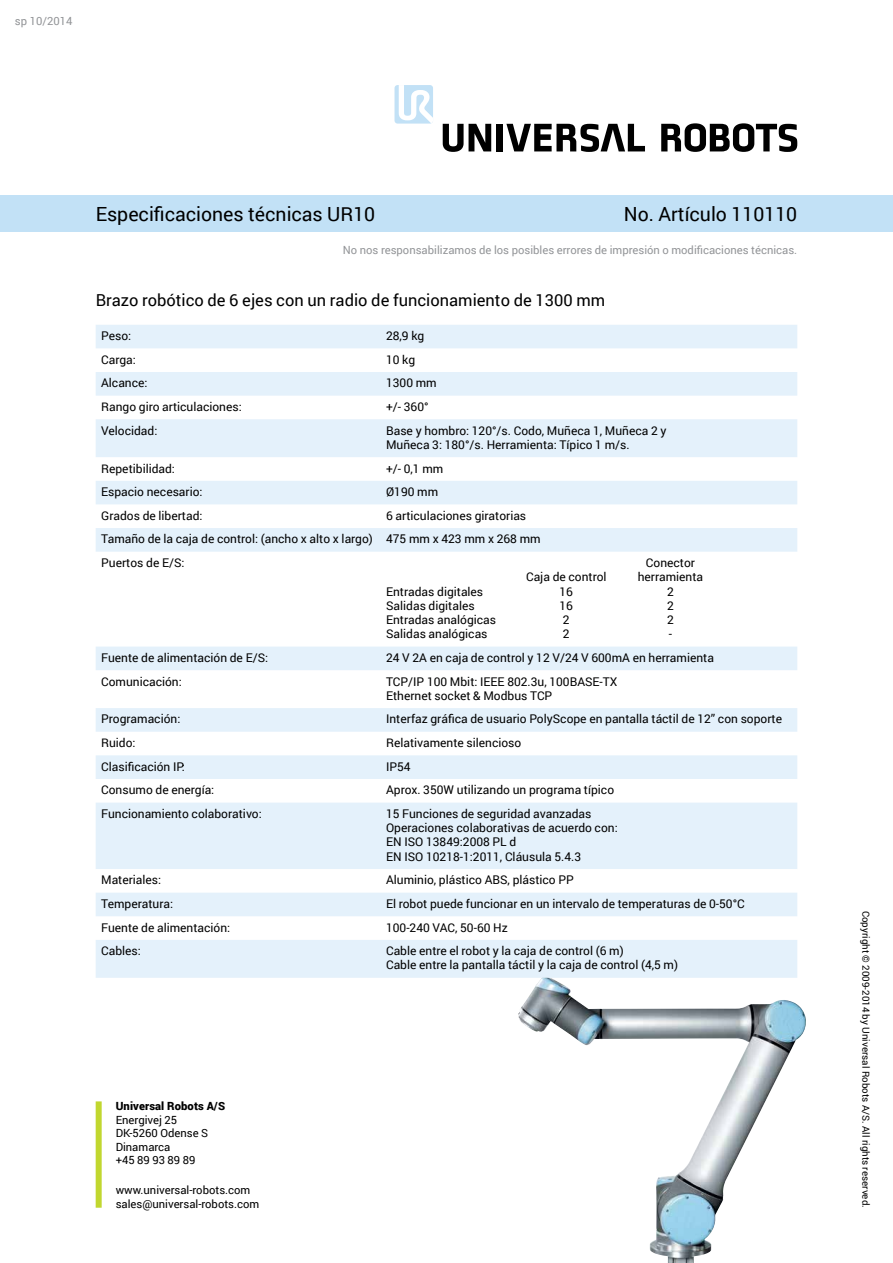
<style>
.page{position:relative;width:893px;height:1263px;background:#fff}
.page>*{position:absolute;margin:0;border:0;box-sizing:border-box;transform-origin:0 0}
.t1{font:19.5px "Roboto";color:#000}
.t2{font:16.5px "Roboto";color:#000}
.t3{font:12px/14.2px "Roboto";color:#000}
.t4{font:11.25px/13.5px "Roboto";color:#000}
.t5{font:11.25px "Roboto";color:#939598}
.t6{font:900 11.25px "Roboto";letter-spacing:.01em;color:#000}
.t7{font:9.75px "Roboto";color:#000}
</style>
<div class="page">
<img style="left:518px;top:978px;width:288px;height:285px">
<svg style="left:443px;top:124px;width:48px;height:28px"></svg>
<div style="left:496px;top:124px;width:6px;height:27px;background:#000"></div>
<div style="left:394px;top:85px;width:39px;height:39px;background:linear-gradient(to bottom,#cce6f7,#c4e2f6);border-radius:3px"></div>
<svg style="left:399px;top:85px;width:34px;height:38px"></svg>
<svg style="left:506px;top:124px;width:139px;height:28px"></svg>
<svg style="left:661px;top:123px;width:136px;height:29px"></svg>
<div style="left:0;top:196px;width:893px;height:36px;background:#c2e1f6"></div>
<svg style="left:96px;top:325px;width:701px;height:653px;fill:#ebf4fc"></svg>
<div style="left:96px;top:1101px;width:6px;height:107px;background:#c1d72f"></div>
<p class="t5" style="left:15px;top:13px;width:59px">sp 10/2014</p>
<h1 class="t1" style="left:96px;top:200px;width:281px">Especificaciones técnicas UR10</h1>
<h1 class="t1" style="left:624px;top:200px;width:175px">No. Artículo 110110</h1>
<p class="t5" style="left:343px;top:242px;width:456px">No nos responsabilizamos de los posibles errores de impresión o modificaciones técnicas.</p>
<h2 class="t2" style="left:96px;top:289px;width:511px">Brazo robótico de 6 ejes con un radio de funcionamiento de 1300 mm</h2>
<p class="t3" style="left:101px;top:328px;width:32px">Peso:</p>
<p class="t3" style="left:386px;top:328px;width:40px">28,9 kg</p>
<p class="t3" style="left:101px;top:352px;width:36px">Carga:</p>
<p class="t3" style="left:386px;top:352px;width:31px">10 kg</p>
<p class="t3" style="left:101px;top:376px;width:48px">Alcance:</p>
<p class="t3" style="left:386px;top:376px;width:52px">1300 mm</p>
<p class="t3" style="left:101px;top:399px;width:142px">Rango giro articulaciones:</p>
<p class="t3" style="left:386px;top:399px;width:44px">+/- 360°</p>
<p class="t3" style="left:101px;top:423px;width:58px">Velocidad:</p>
<p class="t3" style="left:386px;top:423px;width:282px">Base y hombro: 120°/s. Codo, Muñeca 1, Muñeca 2 y<br>Muñeca 3: 180°/s. Herramienta: Típico 1 m/s.</p>
<p class="t3" style="left:101px;top:461px;width:75px">Repetibilidad:</p>
<p class="t3" style="left:386px;top:461px;width:59px">+/- 0,1 mm</p>
<p class="t3" style="left:101px;top:484px;width:103px">Espacio necesario:</p>
<p class="t3" style="left:386px;top:484px;width:54px">Ø190 mm</p>
<p class="t3" style="left:101px;top:508px;width:103px">Grados de libertad:</p>
<p class="t3" style="left:101px;top:503px;width:441px;line-height:23.7px;text-indent:285px">6 articulaciones giratorias<br>Tamaño de la caja de control: (ancho x alto x largo) 475 mm x 423 mm x 268 mm<br>Puertos de E/S:</p>
<p class="t3" style="left:386px;top:584px;width:112px">Entradas digitales<br>Salidas digitales<br>Entradas analógicas<br>Salidas analógicas</p>
<p class="t3" style="left:638px;top:555px;width:67px;text-align:center">Conector herramienta<br>2<br>2<br>2<br>-</p>
<p class="t3" style="left:526px;top:569px;width:82px;text-align:center">Caja de control<br>16<br>16<br>2<br>2</p>
<p class="t3" style="left:101px;top:650px;width:168px">Fuente de alimentación de E/S:</p>
<p class="t3" style="left:386px;top:650px;width:329px">24 V 2A en caja de control y 12 V/24 V 600mA en herramienta</p>
<p class="t3" style="left:101px;top:674px;width:82px">Comunicación:</p>
<p class="t3" style="left:386px;top:674px;width:233px">TCP/IP 100 Mbit: IEEE 802.3u, 100BASE-TX<br>Ethernet socket &amp; Modbus TCP</p>
<p class="t3" style="left:101px;top:711px;width:81px">Programación:</p>
<p class="t3" style="left:386px;top:711px;width:397px">Interfaz gráfica de usuario PolyScope en pantalla táctil de 12” con soporte</p>
<p class="t3" style="left:101px;top:735px;width:36px">Ruido:</p>
<p class="t3" style="left:386px;top:735px;width:137px">Relativamente silencioso</p>
<p class="t3" style="left:101px;top:759px;width:85px">Clasificación IP:</p>
<p class="t3" style="left:386px;top:759px;width:26px">IP54</p>
<p class="t3" style="left:101px;top:782px;width:115px">Consumo de energía:</p>
<p class="t3" style="left:386px;top:782px;width:230px">Aprox. 350W utilizando un programa típico</p>
<p class="t3" style="left:101px;top:806px;width:162px">Funcionamiento colaborativo:</p>
<p class="t3" style="left:386px;top:806px;width:233px">15 Funciones de seguridad avanzadas Operaciones colaborativas de acuerdo con:<br>EN ISO 13849:2008 PL d<br>EN ISO 10218-1:2011, Cláusula 5.4.3</p>
<p class="t3" style="left:101px;top:872px;width:62px">Materiales:</p>
<p class="t3" style="left:386px;top:872px;width:189px">Aluminio, plástico ABS, plástico PP</p>
<p class="t3" style="left:101px;top:896px;width:73px">Temperatura:</p>
<p class="t3" style="left:386px;top:896px;width:360px">El robot puede funcionar en un intervalo de temperaturas de 0-50°C</p>
<p class="t3" style="left:101px;top:920px;width:130px">Fuente de alimentación:</p>
<p class="t3" style="left:386px;top:920px;width:123px">100-240 VAC, 50-60 Hz</p>
<p class="t3" style="left:101px;top:943px;width:41px">Cables:</p>
<p class="t3" style="left:386px;top:943px;width:293px">Cable entre el robot y la caja de control (6 m)<br>Cable entre la pantalla táctil y la caja de control (4,5 m)</p>
<p class="t6" style="left:116px;top:1098px;width:111px">Universal Robots A/S</p>
<p class="t4" style="left:116px;top:1112px;width:94px">Energivej 25<br>DK-5260 Odense S<br>Dinamarca<br>+45 89 93 89 89</p>
<p class="t4" style="left:116px;top:1183px;width:145px">www.universal-robots.com sales@universal-robots.com</p>
<p class="t7" style="left:873px;top:910px;width:299px;rotate:90deg">Copyright © 2009-2014 by Universal Robots A/S. All rights reserved.</p>
</div>
